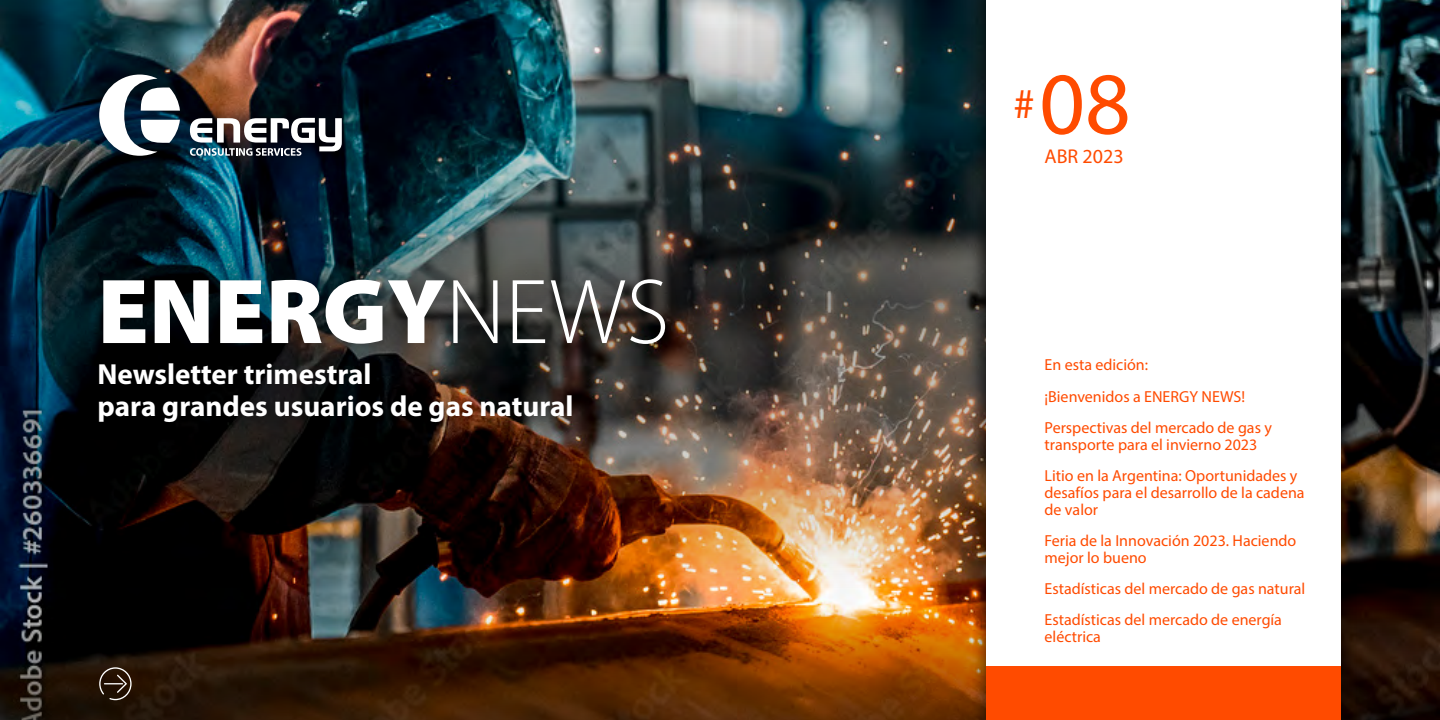
<style>
.page{position:relative;width:1440px;height:720px;background:#fff}
.page>*{position:absolute;margin:0;border:0;box-sizing:border-box;transform-origin:0 0}
.t1{font:900 93px "Myriad Pro";color:#fff}
.t2{font:89px "Myriad Pro";color:#ff4b00}
.t3{font:700 29.1px/32px "Myriad Pro";color:#fff}
.t4{font:20px "Myriad Pro";color:#ff4b00}
.t5{font:16px/31.2px "Myriad Pro";color:#ff4b00}
.s1{font-weight:300}
</style>
<div class="page">
<img style="left:0;top:0;width:1440px;height:587px">
<img style="left:0;top:16px;width:1427px;height:571px">
<svg style="left:0;top:587px;width:1440px;height:133px;background:#502a0e"></svg>
<div style="left:75px;top:340px;width:522px;height:106px;background:#000;opacity:.6"></div>
<div style="left:78px;top:255px;width:611px;height:113px;background:#000;opacity:.4"></div>
<div style="left:84px;top:59px;width:274px;height:112px;background:#000;opacity:.6"></div>
<svg style="left:190px;top:118px;width:152px;height:38px"></svg>
<svg style="left:99px;top:75px;width:81px;height:81px"></svg>
<div style="left:971px;top:0;width:386px;height:720px;background:#000;opacity:.7"></div>
<div style="left:986px;top:0;width:355px;height:720px;background:#fff"></div>
<div style="left:986px;top:666px;width:355px;height:54px;background:#ff4b00"></div>
<svg style="left:99px;top:667px;width:33px;height:33px"></svg>
<h1 class="t1" style="left:98px;top:250px;width:573px">ENERGY<span class="s1">NEWS</span></h1>
<h3 class="t3" style="left:98px;top:357px;width:477px">Newsletter trimestral<br>para grandes usuarios de gas natural</h3>
<h2 class="t2" style="left:1013px;top:49px;width:119px"><sup>#</sup> 08</h2>
<p class="t4" style="left:1045px;top:144px;width:81px">ABR 2023</p>
<p class="t5" style="left:1045px;top:349px;width:229px">En esta edición:<br>¡Bienvenidos a ENERGY NEWS!<br>Perspectivas del mercado de gas y</p>
<p class="t5" style="left:1045px;top:429px;width:254px">transporte para el invierno 2023<br>Litio en la Argentina: Oportunidades y</p>
<p class="t5" style="left:1045px;top:484px;width:262px;line-height:17px">desafíos para el desarrollo de la cadena de valor</p>
<p class="t5" style="left:1045px;top:532px;width:253px;line-height:17px">Feria de la Innovación 2023. Haciendo mejor lo bueno</p>
<p class="t5" style="left:1045px;top:573px;width:262px">Estadísticas del mercado de gas natural<br>Estadísticas del mercado de energía</p>
<p class="t5" style="left:1045px;top:621px;width:58px">eléctrica</p>
</div>
